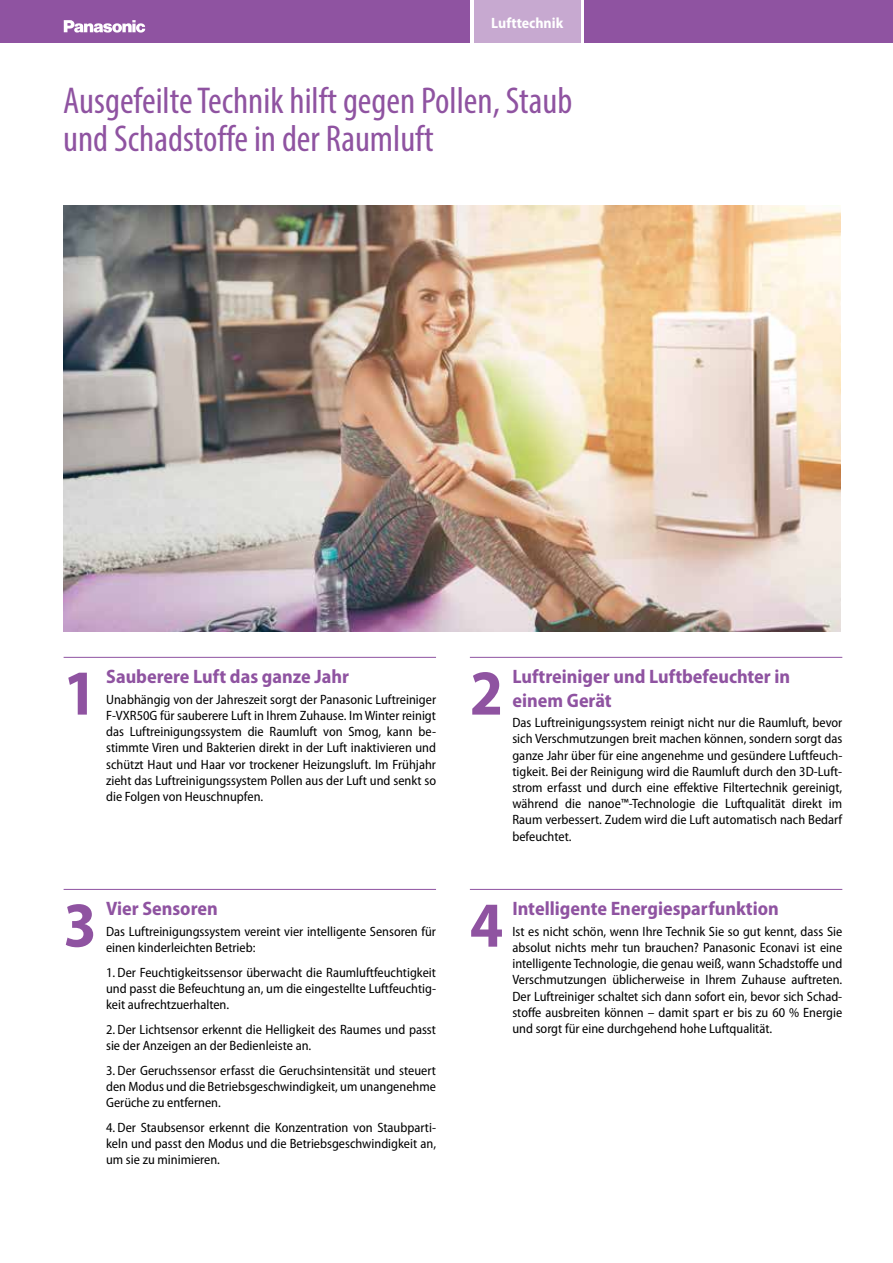
<style>
.page{position:relative;width:893px;height:1263px;background:#fff}
.page>*{position:absolute;margin:0;border:0;box-sizing:border-box;transform-origin:0 0}
.t1{font:700 semi-condensed 64.5px "Myriad Pro";color:#8f53a1}
.t2{font:condensed 37.5px/37.5px "Myriad Pro";color:#8f53a1}
.t3{font:700 semi-condensed 19.5px/23.4px "Myriad Pro";color:#8f53a1}
.t4{font:700 semi-condensed 15px "Myriad Pro";color:#fff}
.t5{font:semi-condensed 13.5px/16.2px "Myriad Pro";color:#000;text-align:justify}
</style>
<div class="page">
<div style="left:0;top:0;width:470px;height:43px;background:#8f53a1"></div>
<div style="left:585px;top:0;width:308px;height:43px;background:#8f53a1"></div>
<div style="left:474px;top:0;width:106px;height:43px;background:#c7a9d0"></div>
<svg style="left:64px;top:20px;width:81px;height:13px"></svg>
<img style="left:63px;top:206px;width:777px;height:425px">
<hr style="left:64px;top:657px;width:372px;height:1px;background:#8f53a1">
<hr style="left:64px;top:889px;width:372px;height:1px;background:#8f53a1">
<hr style="left:470px;top:657px;width:372px;height:1px;background:#8f53a1">
<hr style="left:470px;top:889px;width:372px;height:1px;background:#8f53a1">
<p class="t4" style="left:491px;top:15px;width:74px">Lufttechnik</p>
<h2 class="t2" style="left:63px;top:82px;width:511px">Ausgefeilte Technik hilft gegen Pollen, Staub und Schadstoffe in der Raumluft</h2>
<h1 class="t1" style="left:64px;top:657px;width:35px">1</h1>
<h3 class="t3" style="left:106px;top:665px;width:244px">Sauberere Luft das ganze Jahr</h3>
<p class="t5" style="left:106px;top:691px;width:331px">Unabhängig von der Jahreszeit sorgt der Panasonic Luftreiniger F-VXR50G für sauberere Luft in Ihrem Zuhause. Im Winter reinigt das Luftreinigungssystem die Raumluft von Smog, kann be&shy;stimmte Viren und Bakterien direkt in der Luft inaktivieren und schützt Haut und Haar vor trockener Heizungsluft. Im Frühjahr zieht das Luftreinigungssystem Pollen aus der Luft und senkt so die Folgen von Heuschnupfen.</p>
<h1 class="t1" style="left:64px;top:889px;width:35px">3</h1>
<h3 class="t3" style="left:106px;top:897px;width:113px">Vier Sensoren</h3>
<p class="t5" style="left:106px;top:923px;width:331px">Das Luftreinigungssystem vereint vier intelligente Sensoren für einen kinderleichten Betrieb:</p>
<p class="t5" style="left:106px;top:964px;width:331px">1. Der Feuchtigkeitssensor überwacht die Raumluftfeuchtigkeit und passt die Befeuchtung an, um die eingestellte Luftfeuchtig&shy;keit aufrechtzuerhalten.</p>
<p class="t5" style="left:106px;top:1021px;width:331px">2. Der Lichtsensor erkennt die Helligkeit des Raumes und passt sie der Anzeigen an der Bedienleiste an.</p>
<p class="t5" style="left:106px;top:1062px;width:331px">3. Der Geruchssensor erfasst die Geruchsintensität und steuert den Modus und die Betriebsgeschwindigkeit, um unangenehme Gerüche zu entfernen.</p>
<p class="t5" style="left:106px;top:1119px;width:331px">4. Der Staubsensor erkennt die Konzentration von Staubparti&shy;keln und passt den Modus und die Betriebsgeschwindigkeit an, um sie zu minimieren.</p>
<h1 class="t1" style="left:470px;top:657px;width:35px">2</h1>
<h3 class="t3" style="left:512px;top:665px;width:279px">Luftreiniger und Luftbefeuchter in einem Gerät</h3>
<p class="t5" style="left:512px;top:715px;width:331px">Das Luftreinigungssystem reinigt nicht nur die Raumluft, bevor sich Verschmutzungen breit machen können, sondern sorgt das ganze Jahr über für eine angenehme und gesündere Luftfeuch&shy;tigkeit. Bei der Reinigung wird die Raumluft durch den 3D-Luft&shy;strom erfasst und durch eine effektive Filtertechnik gereinigt, während die nanoe™-Technologie die Luftqualität direkt im Raum verbessert. Zudem wird die Luft automatisch nach Bedarf befeuchtet.</p>
<h1 class="t1" style="left:470px;top:889px;width:35px">4</h1>
<h3 class="t3" style="left:512px;top:897px;width:268px">Intelligente Energiesparfunktion</h3>
<p class="t5" style="left:512px;top:923px;width:331px">Ist es nicht schön, wenn Ihre Technik Sie so gut kennt, dass Sie absolut nichts mehr tun brauchen? Panasonic Econavi ist eine intelligente Technologie, die genau weiß, wann Schadstoffe und Verschmutzungen üblicherweise in Ihrem Zuhause auftreten.<br>Der Luftreiniger schaltet sich dann sofort ein, bevor sich Schad&shy;stoffe ausbreiten können – damit spart er bis zu 60 % Energie und sorgt für eine durchgehend hohe Luftqualität.</p>
</div>
